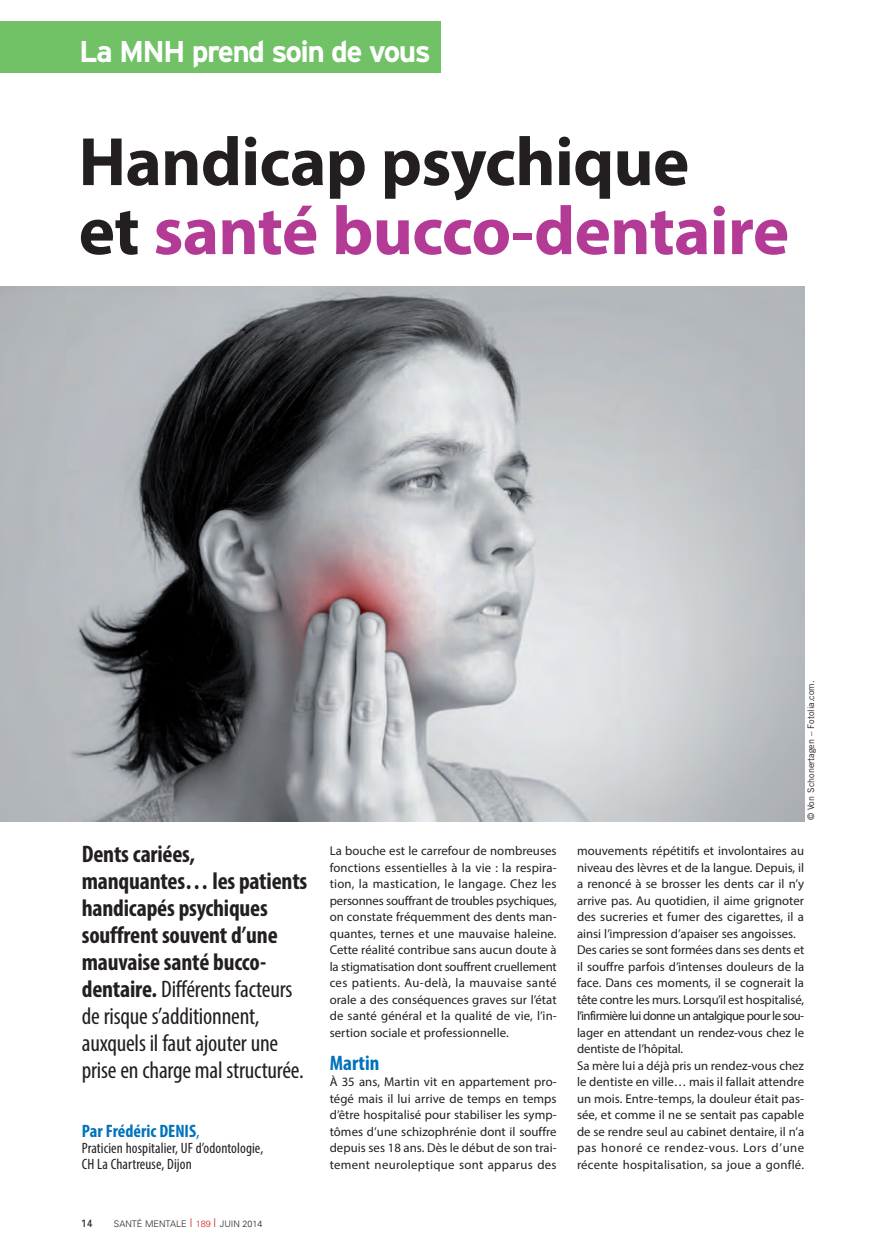
<style>
.page{position:relative;width:885px;height:1255px;background:#fff}
.page>*{position:absolute;margin:0;border:0;box-sizing:border-box;transform-origin:0 0}
.t1{font:700 69px/69px "Myriad Pro";letter-spacing:-.01em;color:#231f20}
.t2{font:700 30px "Interstate";letter-spacing:-.055em;color:#fff}
.t3{font:700 condensed 24px/27px "Myriad Pro";letter-spacing:-.01em;color:#231f20}
.t4{font:700 condensed 21px "Myriad Pro";color:#0072bc}
.t5{font:700 condensed 18px "Myriad Pro";color:#0072bc}
.t6{font:condensed 15px/15.8px "Myriad Pro";letter-spacing:.005em;color:#231f20}
.t7{font:12.75px/16.5px "Myriad Pro";color:#231f20;text-align:justify}
.t8{font:10.5px "Univers";color:#231f20}
.t9{font:9px "Trade Gothic";color:#231f20}
.t10{font:300 9px "Univers";color:#231f20}
.s1{color:#b33b96}
.s2{font-weight:400}
.s3{font-size:12px;color:#d81c23}
.s4{color:#d81c23}
</style>
<div class="page">
<div style="left:0;top:21px;width:441px;height:51px;background:#71c167"></div>
<img style="left:0;top:286px;width:804px;height:535px">
<h2 class="t2" style="left:79px;top:35px;width:353px">La MNH prend soin de vous</h2>
<h1 class="t1" style="left:79px;top:133px;width:712px">Handicap psychique<br>et <span class="s1">santé bucco-dentaire</span></h1>
<p class="t9" style="left:807px;top:820px;width:141px;rotate:-90deg">© Von Schonertagen – Fotolia.com.</p>
<h3 class="t3" style="left:82px;top:842px;width:227px">Dents cariées, manquantes… les patients handicapés psychiques souffrent souvent d’une mauvaise santé bucco&shy;dentaire. <span class="s2">Différents facteurs de risque s’additionnent, auxquels il faut ajouter une prise en charge mal structurée.</span></h3>
<h3 class="t5" style="left:82px;top:1124px;width:119px">Par Frédéric DENIS<span class="s2">,</span></h3>
<p class="t6" style="left:82px;top:1141px;width:183px">Praticien hospitalier, UF d’odontologie,<br>CH La Chartreuse, Dijon</p>
<p class="t8" style="left:81px;top:1219px;width:13px">14</p>
<p class="t10" style="left:114px;top:1220px;width:150px">SANTÉ MENTALE <span class="s3">|</span> <span class="s4">189</span> <span class="s3">|</span> JUIN 2014</p>
<p class="t7" style="left:329px;top:843px;width:228px">La bouche est le carrefour de nombreuses fonctions essentielles à la vie : la respira&shy;tion, la mastication, le langage. Chez les personnes souffrant de troubles psychiques, on constate fréquemment des dents man&shy;quantes, ternes et une mauvaise haleine.<br>Cette réalité contribue sans aucun doute à la stigmatisation dont souffrent cruellement ces patients. Au-delà, la mauvaise santé orale a des conséquences graves sur l’état de santé général et la qualité de vie, l’in&shy;sertion sociale et professionnelle.</p>
<h3 class="t4" style="left:329px;top:1055px;width:51px">Martin</h3>
<p class="t7" style="left:329px;top:1074px;width:228px">À 35 ans, Martin vit en appartement pro&shy;tégé mais il lui arrive de temps en temps d’être hospitalisé pour stabiliser les symp&shy;tômes d’une schizophrénie dont il souffre depuis ses 18 ans. Dès le début de son trai&shy;tement neuroleptique sont apparus des</p>
<p class="t7" style="left:577px;top:843px;width:229px;text-align:left">mouvements répétitifs et involontaires au niveau des lèvres et de la langue. Depuis, il a renoncé à se brosser les dents car il n’y arrive pas. Au quotidien, il aime grignoter des sucreries et fumer des cigarettes, il a ainsi l’impression d’apaiser ses angoisses.<br>Des caries se sont formées dans ses dents et il souffre parfois d’intenses douleurs de la face. Dans ces moments, il se cognerait la tête contre les murs. Lorsqu’il est hospitalisé, l’infirmière lui donne un antalgique pour le sou&shy;lager en attendant un rendez-vous chez le dentiste de l’hôpital.<br>Sa mère lui a déjà pris un rendez-vous chez le dentiste en ville… mais il fallait attendre un mois. Entre-temps, la douleur était pas&shy;sée, et comme il ne se sentait pas capable de se rendre seul au cabinet dentaire, il n’a pas honoré ce rendez-vous. Lors d’une récente hospitalisation, sa joue a gonflé.</p>
</div>
